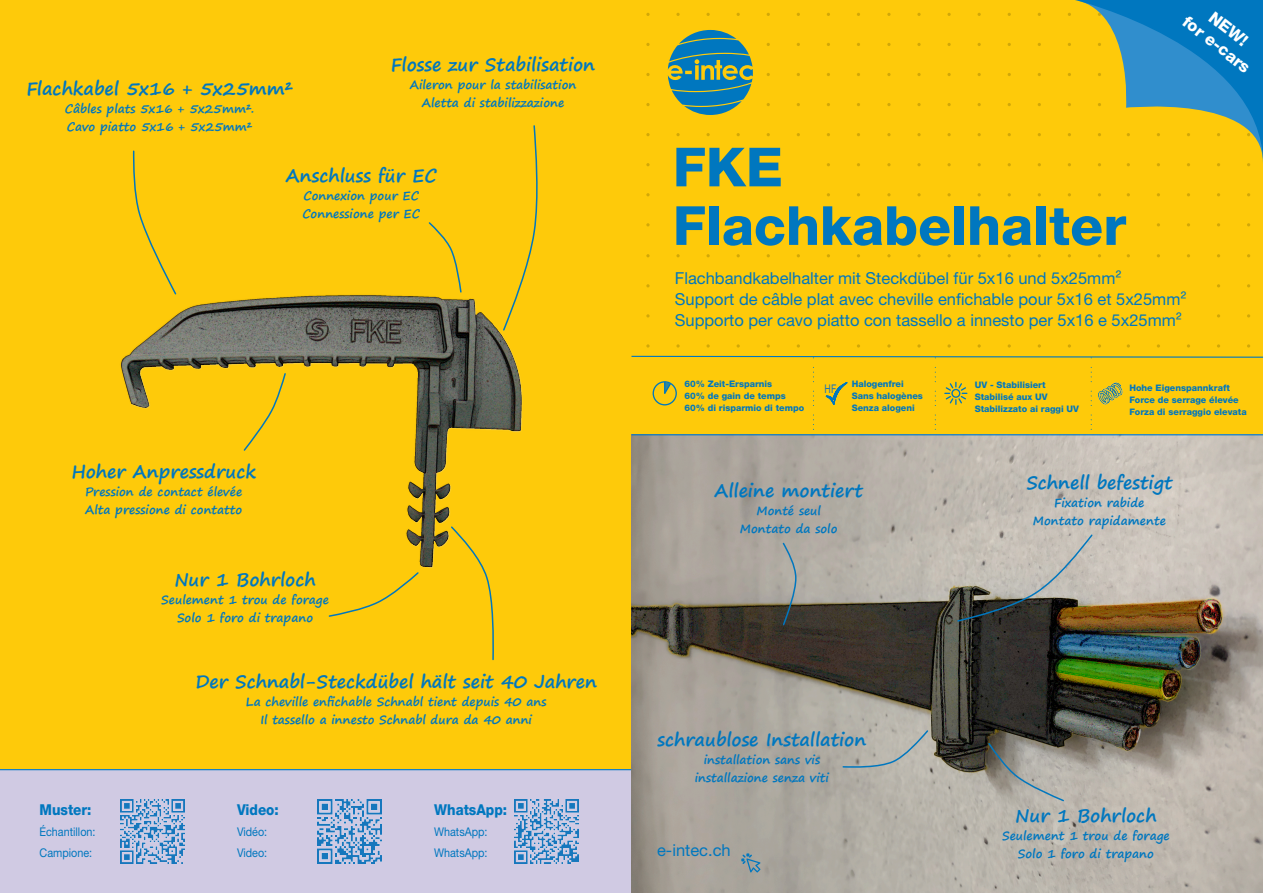
<style>
.page{position:relative;width:1263px;height:893px;background:#feca0a}
.page>*{position:absolute;margin:0;border:0;box-sizing:border-box;transform-origin:0 0}
.t1{font:800 54px "Helvetica Neue LT Pro";color:#0077bf}
.t2{font:700 18px "Segoe Print";color:#0077bf}
.t3{font:16.5px/21px "Helvetica Neue LT Pro";color:#0077bf}
.t4{font:800 16.5px/19.5px "Helvetica Neue LT Pro";color:#fff;text-align:center}
.t5{font:800 15px "Helvetica Neue LT Pro";color:#0077bf;scale:.9 1}
.t6{font:700 12px/18px "Segoe Print";color:#0077bf;text-align:center}
.t7{font:12px "Helvetica Neue LT Pro";color:#0077bf;scale:.9 1}
.t8{font:11.85px "Arial";color:#1b72ba;scale:.75 1}
.t9{font:800 9px/12px "Helvetica Neue LT Pro";color:#0077bf}
</style>
<div class="page">
<div style="left:0;top:770px;width:631px;height:123px;background:#d0cae3"></div>
<img style="left:120px;top:799px;width:64px;height:64px">
<img style="left:318px;top:799px;width:64px;height:64px">
<img style="left:515px;top:799px;width:64px;height:64px">
<hr style="left:0;top:769px;width:631px;height:1px;background:#0077bf">
<img style="left:121px;top:295px;width:402px;height:273px">
<svg style="left:646px;top:344px;width:4px;height:4px"></svg>
<svg style="left:676px;top:344px;width:4px;height:4px"></svg>
<svg style="left:706px;top:344px;width:4px;height:4px"></svg>
<svg style="left:736px;top:344px;width:4px;height:4px"></svg>
<svg style="left:917px;top:344px;width:4px;height:4px"></svg>
<svg style="left:947px;top:344px;width:4px;height:4px"></svg>
<svg style="left:977px;top:344px;width:4px;height:4px"></svg>
<img style="left:631px;top:435px;width:632px;height:458px">
<svg style="left:987px;top:741px;width:78px;height:61px;background:#9b9b94"></svg>
<svg style="left:842px;top:729px;width:87px;height:39px;background:#b1b2ac"></svg>
<svg style="left:956px;top:533px;width:138px;height:90px;background:#99958c"></svg>
<svg style="left:646px;top:13px;width:107px;height:102px"></svg>
<hr style="left:631px;top:434px;width:632px;height:1px;background:#0077bf">
<svg style="left:781px;top:541px;width:16px;height:85px"></svg>
<svg style="left:502px;top:125px;width:36px;height:207px"></svg>
<svg style="left:450px;top:525px;width:46px;height:136px"></svg>
<svg style="left:328px;top:572px;width:91px;height:45px"></svg>
<svg style="left:242px;top:372px;width:45px;height:80px"></svg>
<svg style="left:132px;top:150px;width:46px;height:146px"></svg>
<svg style="left:428px;top:222px;width:34px;height:71px"></svg>
<svg style="left:1068px;top:0;width:195px;height:166px"></svg>
<svg style="left:741px;top:853px;width:19px;height:19px"></svg>
<svg style="left:631px;top:355px;width:632px;height:75px"></svg>
<svg style="left:944px;top:382px;width:23px;height:23px"></svg>
<img style="left:1098px;top:381px;width:25px;height:25px">
<h2 class="t2" style="left:26px;top:80px;width:268px">Flachkabel 5x16 + 5x25mm²</h2>
<p class="t6" style="left:65px;top:101px;width:191px;text-align:left">Câbles plats 5x16 + 5x25mm².<br>Cavo piatto 5x16 + 5x25mm²</p>
<h2 class="t2" style="left:391px;top:56px;width:206px">Flosse zur Stabilisation</h2>
<p class="t6" style="left:410px;top:77px;width:168px">Aileron pour la stabilisation<br>Aletta di stabilizzazione</p>
<h2 class="t2" style="left:286px;top:166px;width:153px">Anschluss für EC</h2>
<p class="t6" style="left:302px;top:187px;width:119px;text-align:left">Connexion pour EC<br>Connessione per EC</p>
<h2 class="t2" style="left:71px;top:462px;width:186px">Hoher Anpressdruck</h2>
<p class="t6" style="left:85px;top:484px;width:159px;text-align:left">Pression de contact élevée<br>Alta pressione di contatto</p>
<h2 class="t2" style="left:174px;top:571px;width:143px">Nur 1 Bohrloch</h2>
<p class="t6" style="left:161px;top:592px;width:169px">Seulement 1 trou de forage<br>Solo 1 foro di trapano</p>
<h2 class="t2" style="left:195px;top:672px;width:403px">Der Schnabl-Steckdübel hält seit 40 Jahren</h2>
<p class="t6" style="left:246px;top:693px;width:302px">La cheville enfichable Schnabl tient depuis 40 ans<br>Il tassello a innesto Schnabl dura da 40 anni</p>
<p class="t5" style="left:40px;top:805px;width:59px">Muster:</p>
<p class="t5" style="left:237px;top:805px;width:48px">Video:</p>
<p class="t5" style="left:434px;top:805px;width:83px">WhatsApp:</p>
<p class="t7" style="left:40px;top:827px;width:64px">Échantillon:</p>
<p class="t7" style="left:237px;top:827px;width:35px">Vidéo:</p>
<p class="t7" style="left:434px;top:827px;width:61px">WhatsApp:</p>
<p class="t7" style="left:40px;top:848px;width:60px">Campione:</p>
<p class="t7" style="left:237px;top:848px;width:35px">Video:</p>
<p class="t7" style="left:434px;top:848px;width:61px">WhatsApp:</p>
<h1 class="t1" style="left:673px;top:148px;width:111px">FKE</h1>
<h1 class="t1" style="left:673px;top:206px;width:455px">Flachkabelhalter</h1>
<h3 class="t4" style="left:1201px;top:-2px;width:82px;rotate:38deg">NEW!<br>for e-cars</h3>
<h3 class="t3" style="left:675px;top:270px;width:513px">Flachbandkabelhalter mit Steckdübel für 5x16 und 5x25mm²<br>Support de câble plat avec cheville enfichable pour 5x16 et 5x25mm²<br>Supporto per cavo piatto con tassello a innesto per 5x16 e 5x25mm²</h3>
<p class="t9" style="left:684px;top:379px;width:121px">60% Zeit-Ersparnis<br>60% de gain de temps<br>60% di risparmio di tempo</p>
<p class="t8" style="left:825px;top:384px;width:17px">HF</p>
<p class="t9" style="left:852px;top:379px;width:73px">Halogenfrei<br>Sans halogènes<br>Senza alogeni</p>
<p class="t9" style="left:975px;top:381px;width:106px">UV - Stabilisiert<br>Stabilisé aux UV<br>Stabilizzato ai raggi UV</p>
<p class="t9" style="left:1129px;top:383px;width:119px">Hohe Eigenspannkraft<br>Force de serrage élevée<br>Forza di serraggio elevata</p>
<h2 class="t2" style="left:714px;top:482px;width:150px">Alleine montiert</h2>
<p class="t6" style="left:740px;top:503px;width:99px">Monté seul<br>Montato da solo</p>
<h2 class="t2" style="left:657px;top:731px;width:210px">schraublose Installation</h2>
<p class="t6" style="left:695px;top:752px;width:136px">installation sans vis installazione senza viti</p>
<h2 class="t2" style="left:1026px;top:473px;width:148px">Schnell befestigt</h2>
<p class="t6" style="left:1033px;top:494px;width:134px">Fixation rabide<br>Montato rapidamente</p>
<h2 class="t2" style="left:1015px;top:807px;width:143px">Nur 1 Bohrloch</h2>
<p class="t6" style="left:1002px;top:828px;width:169px">Seulement 1 trou de forage</p>
<h3 class="t3" style="left:657px;top:842px;width:75px">e-intec.ch</h3>
<p class="t6" style="left:1018px;top:846px;width:138px">Solo 1 foro di trapano</p>
</div>
